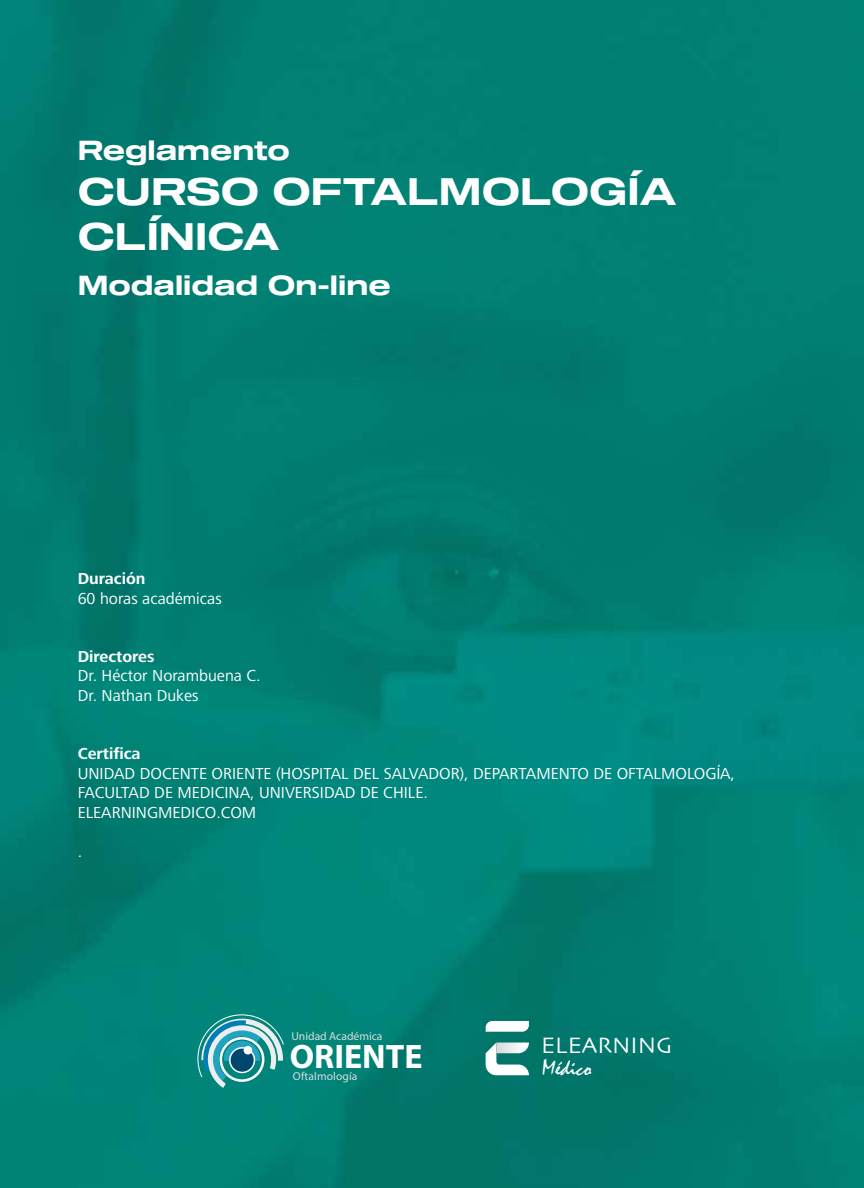
<style>
.page{position:relative;width:864px;height:1188px;background:#fff}
.page>*{position:absolute;margin:0;border:0;box-sizing:border-box;transform-origin:0 0}
.t1{font:37.5px/45px "Sequel 100 Black 65";color:#fff}
.t2{font:700 34.05px "Myriad Pro";color:#fff}
.t3{font:27px "Sequel 100 Black 65";color:#fff}
.t4{font:23.4px "Skia";color:#fff}
.t5{font:22.5px "Mistral";color:#fff}
.t6{font:16.5px/19.5px "Frutiger Next LT";color:#fff}
.t7{font:700 16.5px "Frutiger Next LT";color:#fff}
.t8{font:11.55px "Myriad Pro";color:#d8dade}
</style>
<div class="page">
<img style="left:0;top:0;width:864px;height:1188px">
<svg style="left:486px;top:1021px;width:43px;height:11px"></svg>
<svg style="left:486px;top:1043px;width:43px;height:32px"></svg>
<svg style="left:197px;top:1014px;width:87px;height:74px;background:#47a6a8"></svg>
<div style="left:230px;top:1048px;width:24px;height:24px;background:#004770;border-radius:50%"></div>
<div style="left:229px;top:1047px;width:26px;height:26px;border:2px solid #fff;border-radius:50%"></div>
<div style="left:244px;top:1046px;width:8px;height:9px;background:#fff;border-radius:50%"></div>
<h3 class="t3" style="left:78px;top:131px;width:214px">Reglamento</h3>
<h1 class="t1" style="left:78px;top:171px;width:600px">CURSO OFTALMOLOGÍA<br>CLÍNICA</h1>
<h3 class="t3" style="left:78px;top:266px;width:315px">Modalidad On-line</h3>
<p class="t7" style="left:78px;top:569px;width:69px">Duración</p>
<p class="t6" style="left:78px;top:588px;width:146px">60 horas académicas</p>
<p class="t7" style="left:78px;top:647px;width:78px">Directores</p>
<p class="t6" style="left:78px;top:666px;width:185px">Dr. Héctor Norambuena C.<br>Dr. Nathan Dukes</p>
<p class="t7" style="left:78px;top:745px;width:64px">Certifica</p>
<p class="t6" style="left:78px;top:764px;width:659px">UNIDAD DOCENTE ORIENTE (HOSPITAL DEL SALVADOR), DEPARTAMENTO DE OFTALMOLOGÍA,<br>FACULTAD DE MEDICINA, UNIVERSIDAD DE CHILE.<br>ELEARNINGMEDICO.COM</p>
<p class="t6" style="left:78px;top:842px;width:6px">.</p>
<p class="t8" style="left:291px;top:1029px;width:93px">Unidad Académica</p>
<h2 class="t2" style="left:290px;top:1034px;width:134px">ORIENTE</h2>
<p class="t8" style="left:293px;top:1069px;width:66px">Oftalmología</p>
<h3 class="t4" style="left:541px;top:1032px;width:133px">ELEARNING</h3>
<h3 class="t5" style="left:542px;top:1055px;width:51px">Médico</h3>
</div>
